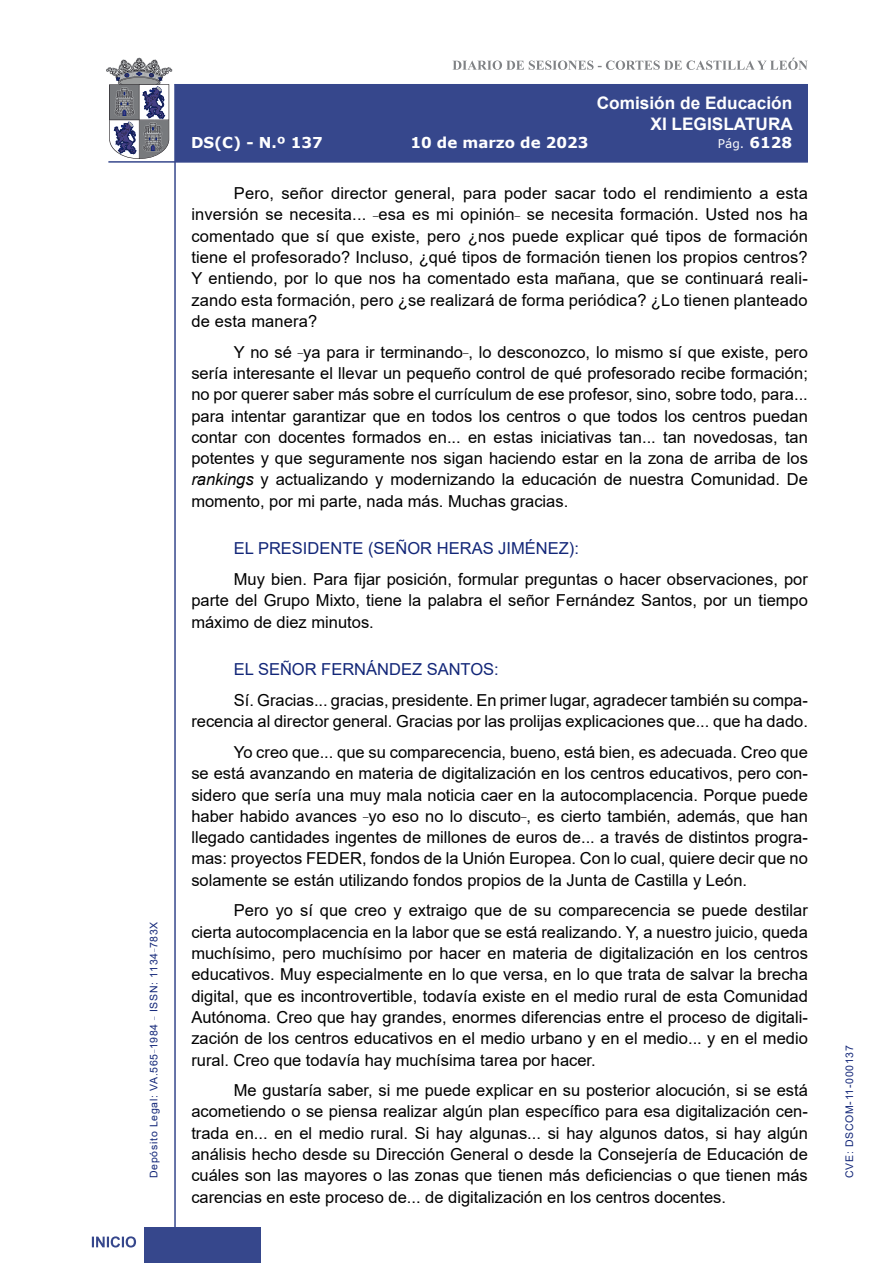
<style>
.page{position:relative;width:893px;height:1263px;background:#fff}
.page>*{position:absolute;margin:0;border:0;box-sizing:border-box;transform-origin:0 0}
.t1{font:700 17.25px/20.7px "Arial";color:#fff;text-align:right}
.t2{font:16.5px/21.3px "Arial";color:#000;text-align:justify}
.Orador{font:16.5px "Arial";color:#122678}
.t3{font:700 15px "Verdana";color:#fff}
.t4{font:12px "Verdana";color:#fff}
.t5{font:10.5px "Arial";letter-spacing:.065em;color:#122678}
.s1{font-weight:700;font-size:15px}
.s2{font-style:italic}
</style>
<div class="page">
<svg style="left:452px;top:58px;width:356px;height:12px"></svg>
<hr style="left:174px;top:84px;width:2px;height:1179px;background:#36478c">
<div style="left:144px;top:1227px;width:117px;height:36px;background:#36478c"></div>
<div style="left:175px;top:84px;width:633px;height:78px;background:#36478c"></div>
<hr style="left:108px;top:161px;width:700px;height:2px;background:#36478c">
<svg style="left:92px;top:1236px;width:44px;height:11px"></svg>
<svg style="left:106px;top:58px;width:66px;height:101px"></svg>
<p class="t5" style="left:146px;top:1178px;width:258px;rotate:-90deg">Depósito Legal: VA.565<sup>_</sup>1984 <sup>_</sup> ISSN: 1134<sup>_</sup>783X</p>
<p class="t1" style="left:597px;top:93px;width:198px">Comisión de Educación<br>XI LEGISLATURA</p>
<p class="t3" style="left:191px;top:132px;width:133px">DS(C) - N.º 137</p>
<p class="t3" style="left:410px;top:132px;width:180px">10 de marzo de 2023</p>
<p class="t4" style="left:718px;top:135px;width:76px">Pág. <span class="s1">6128</span></p>
<p class="t2" style="left:191px;top:183px;width:618px;text-indent:43px">Pero, señor director general, para poder sacar todo el rendimiento a esta inversión se necesita... <sup>_</sup>esa es mi opinión<sup>_</sup> se necesita formación. Usted nos ha comentado que sí que existe, pero ¿nos puede explicar qué tipos de formación tiene el profesorado? Incluso, ¿qué tipos de formación tienen los propios centros?<br>Y entiendo, por lo que nos ha comentado esta mañana, que se continuará reali&shy;zando esta formación, pero ¿se realizará de forma periódica? ¿Lo tienen planteado de esta manera?</p>
<p class="t2" style="left:191px;top:341px;width:618px;text-indent:43px">Y no sé <sup>_</sup>ya para ir terminando<sup>_</sup>, lo desconozco, lo mismo sí que existe, pero sería interesante el llevar un pequeño control de qué profesorado recibe formación; no por querer saber más sobre el currículum de ese profesor, sino, sobre todo, para... para intentar garantizar que en todos los centros o que todos los centros puedan contar con docentes formados en... en estas iniciativas tan... tan novedosas, tan potentes y que seguramente nos sigan haciendo estar en la zona de arriba de los <span class="s2">rankings</span> y actualizando y modernizando la educación de nuestra Comunidad. De momento, por mi parte, nada más. Muchas gracias.</p>
<p class="Orador" style="left:234px;top:537px;width:347px">EL PRESIDENTE (SEÑOR HERAS JIMÉNEZ):</p>
<p class="t2" style="left:191px;top:568px;width:618px;text-indent:43px">Muy bien. Para fijar posición, formular preguntas o hacer observaciones, por parte del Grupo Mixto, tiene la palabra el señor Fernández Santos, por un tiempo máximo de diez minutos.</p>
<p class="Orador" style="left:234px;top:658px;width:266px">EL SEÑOR FERNÁNDEZ SANTOS:</p>
<p class="t2" style="left:191px;top:689px;width:618px;text-align:right">Sí. Gracias... gracias, presidente. En primer lugar, agradecer también su compa&shy;recencia al director general. Gracias por las prolijas explicaciones que... que ha dado.</p>
<p class="t2" style="left:191px;top:741px;width:618px;text-indent:43px">Yo creo que... que su comparecencia, bueno, está bien, es adecuada. Creo que se está avanzando en materia de digitalización en los centros educativos, pero con&shy;sidero que sería una muy mala noticia caer en la autocomplacencia. Porque puede haber habido avances <sup>_</sup>yo eso no lo discuto<sup>_</sup>, es cierto también, además, que han llegado cantidades ingentes de millones de euros de... a través de distintos progra&shy;mas: proyectos FEDER, fondos de la Unión Europea. Con lo cual, quiere decir que no solamente se están utilizando fondos propios de la Junta de Castilla y León.</p>
<p class="t2" style="left:191px;top:900px;width:618px;text-indent:43px">Pero yo sí que creo y extraigo que de su comparecencia se puede destilar cierta autocomplacencia en la labor que se está realizando. Y, a nuestro juicio, queda muchísimo, pero muchísimo por hacer en materia de digitalización en los centros educativos. Muy especialmente en lo que versa, en lo que trata de salvar la brecha digital, que es incontrovertible, todavía existe en el medio rural de esta Comunidad Autónoma. Creo que hay grandes, enormes diferencias entre el proceso de digitali&shy;zación de los centros educativos en el medio urbano y en el medio... y en el medio rural. Creo que todavía hay muchísima tarea por hacer.</p>
<p class="t2" style="left:191px;top:1080px;width:618px;text-indent:43px">Me gustaría saber, si me puede explicar en su posterior alocución, si se está acometiendo o se piensa realizar algún plan específico para esa digitalización cen&shy;trada en... en el medio rural. Si hay algunas... si hay algunos datos, si hay algún análisis hecho desde su Dirección General o desde la Consejería de Educación de cuáles son las mayores o las zonas que tienen más deficiencias o que tienen más carencias en este proceso de... de digitalización en los centros docentes.</p>
<p class="t5" style="left:842px;top:1178px;width:134px;rotate:-90deg">CVE: DSCOM-11-000137</p>
</div>
